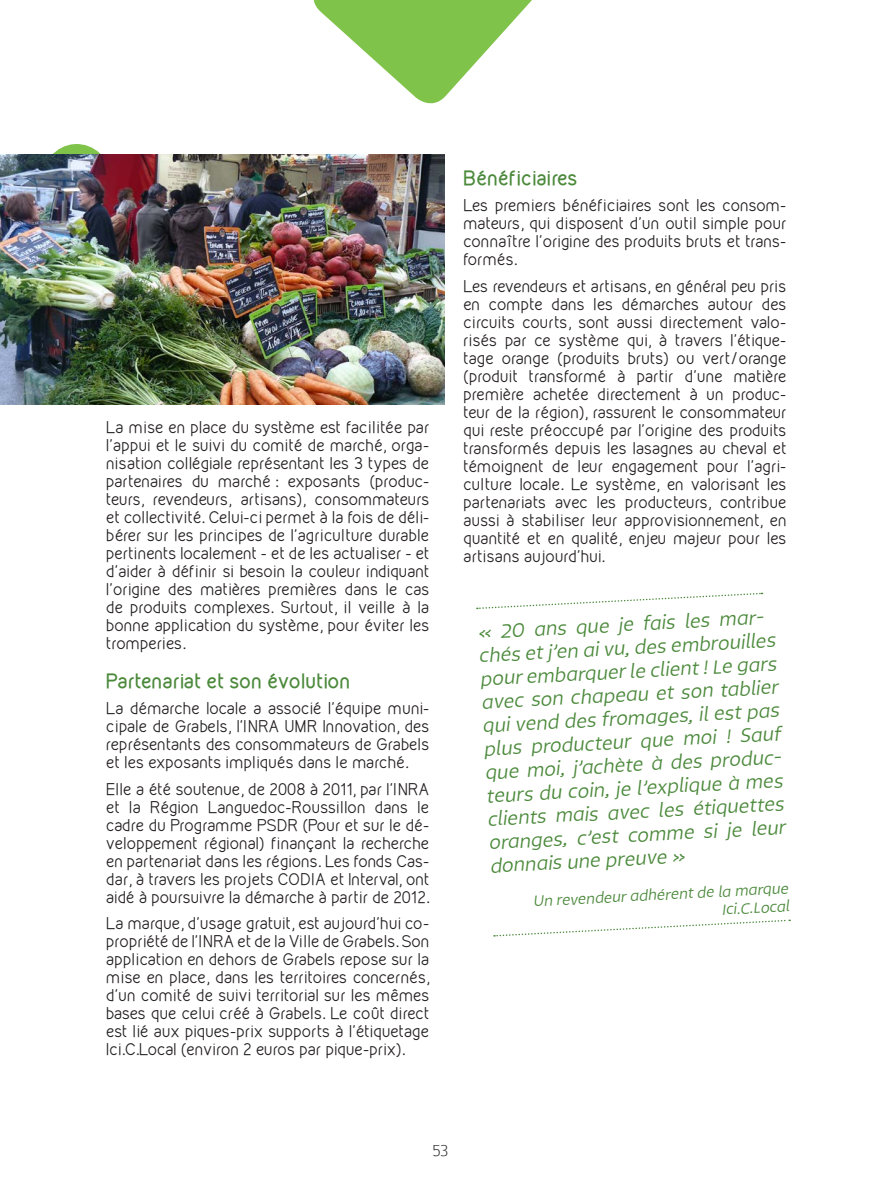
<style>
.page{position:relative;width:893px;height:1191px;background:#fff}
.page>*{position:absolute;margin:0;border:0;box-sizing:border-box;transform-origin:0 0}
.t1{font:italic 500 19.5px/23.4px "Tikal Sans";color:#4b893b}
.t2{font:700 18px "Kirvy";color:#4b893b}
.t3{font:100 18px "Colaborate";color:#231f20}
.t4{font:15px/18px "Kirvy";color:#231f20;text-align:justify}
.t5{font:italic 500 15px/18px "Tikal Sans";color:#4b893b;text-align:right}
</style>
<div class="page">
<svg style="left:313px;top:0;width:219px;height:104px"></svg>
<svg style="left:53px;top:144px;width:48px;height:10px"></svg>
<svg style="left:477px;top:592px;width:285px;height:18px"></svg>
<svg style="left:494px;top:919px;width:296px;height:18px"></svg>
<img style="left:0;top:154px;width:444px;height:250px">
<p class="t4" style="left:106px;top:418px;width:325px">La mise en place du système est facilitée par l'appui et le suivi du comité de marché, orga&shy;nisation collégiale représentant les 3 types de partenaires du marché : exposants (produc&shy;teurs, revendeurs, artisans), consommateurs et collectivité. Celui-ci permet à la fois de déli&shy;bérer sur les principes de l'agriculture durable pertinents localement - et de les actualiser - et d'aider à définir si besoin la couleur indiquant l'origine des matières premières dans le cas de produits complexes. Surtout, il veille à la bonne application du système, pour éviter les tromperies.</p>
<p class="t2" style="left:106px;top:669px;width:246px">Partenariat et son évolution</p>
<p class="t4" style="left:106px;top:699px;width:325px">La démarche locale a associé l'équipe muni&shy;cipale de Grabels, l'INRA UMR Innovation, des représentants des consommateurs de Grabels et les exposants impliqués dans le marché.</p>
<p class="t4" style="left:106px;top:780px;width:325px">Elle a été soutenue, de 2008 à 2011, par l'INRA et la Région Languedoc-Roussillon dans le cadre du Programme PSDR (Pour et sur le dé&shy;veloppement régional) finançant la recherche en partenariat dans les régions. Les fonds Cas&shy;dar, à travers les projets CODIA et Interval, ont aidé à poursuivre la démarche à partir de 2012.</p>
<p class="t4" style="left:106px;top:914px;width:325px">La marque, d'usage gratuit, est aujourd'hui co&shy;propriété de l'INRA et de la Ville de Grabels. Son application en dehors de Grabels repose sur la mise en place, dans les territoires concernés, d'un comité de suivi territorial sur les mêmes bases que celui créé à Grabels. Le coût direct est lié aux piques-prix supports à l'étiquetage Ici.C.Local (environ 2 euros par pique-prix).</p>
<p class="t2" style="left:463px;top:166px;width:116px">Bénéficiaires</p>
<p class="t4" style="left:463px;top:196px;width:325px">Les premiers bénéficiaires sont les consom&shy;mateurs, qui disposent d'un outil simple pour connaître l'origine des produits bruts et trans&shy;formés.</p>
<p class="t4" style="left:463px;top:277px;width:325px">Les revendeurs et artisans, en général peu pris en compte dans les démarches autour des circuits courts, sont aussi directement valo&shy;risés par ce système qui, à travers l'étique&shy;tage orange (produits bruts) ou vert/orange (produit transformé à partir d'une matière première achetée directement à un produc&shy;teur de la région), rassurent le consommateur qui reste préoccupé par l'origine des produits transformés depuis les lasagnes au cheval et témoignent de leur engagement pour l'agri&shy;culture locale. Le système, en valorisant les partenariats avec les producteurs, contribue aussi à stabiliser leur approvisionnement, en quantité et en qualité, enjeu majeur pour les artisans aujourd'hui.</p>
<p class="t1" style="left:477px;top:620px;width:299px;rotate:-3deg">« 20 ans que je fais les mar&shy;chés et j’en ai vu, des embrouilles pour embarquer le client ! Le gars avec son chapeau et son tablier qui vend des fromages, il est pas plus producteur que moi ! Sauf que moi, j’achète à des produc&shy;teurs du coin, je l’explique à mes clients mais avec les étiquettes oranges, c’est comme si je leur donnais une preuve »</p>
<p class="t5" style="left:532px;top:892px;width:257px;rotate:-3deg">Un revendeur adhérent de la marque<br>Ici.C.Local</p>
<p class="t3" style="left:432px;top:1141px;width:18px">53</p>
</div>
